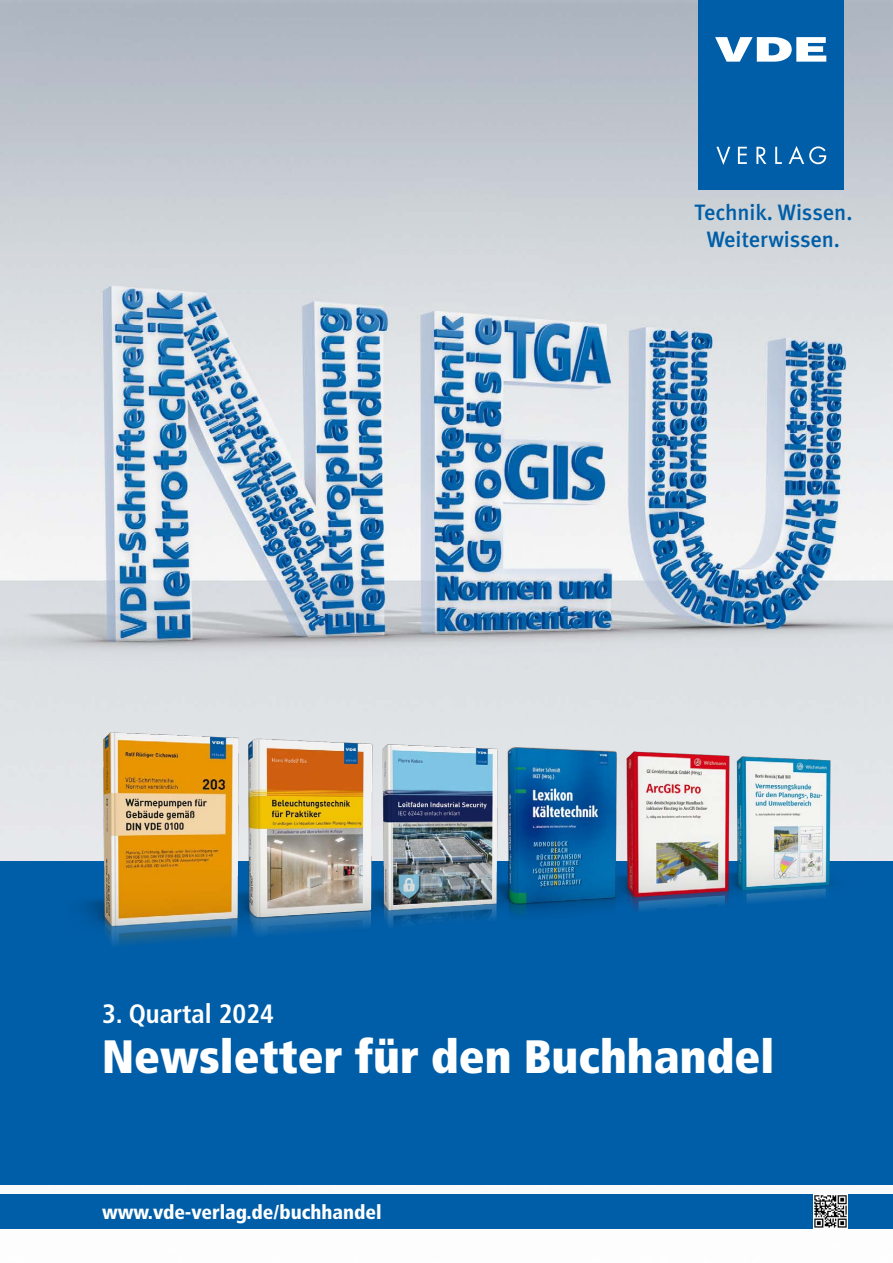
<style>
.page{position:relative;width:893px;height:1263px;background:#fff}
.page>*{position:absolute;margin:0;border:0;box-sizing:border-box;transform-origin:0 0}
.t1{font:900 condensed 46.8px "Frutiger LT Std";color:#fff}
.t2{font:700 condensed 26.55px "Frutiger LT Std";color:#fff}
.t3{font:500 22.2px/26.7px "Meta";color:#005ea8;text-align:center}
.t4{font:900 condensed 19.8px "Frutiger LT Std";color:#fff}
</style>
<div class="page">
<img style="left:0;top:0;width:893px;height:1195px">
<div style="left:0;top:861px;width:893px;height:323px;background:#005ea8"></div>
<div style="left:0;top:1195px;width:893px;height:34px;background:#005ea8"></div>
<img style="left:569px;top:715px;width:216px;height:193px">
<img style="left:684px;top:723px;width:200px;height:185px">
<img style="left:569px;top:738px;width:91px;height:173px">
<div style="left:699px;top:0;width:145px;height:189px;background:#005ea8"></div>
<svg style="left:715px;top:37px;width:111px;height:25px"></svg>
<svg style="left:775px;top:147px;width:7px;height:17px"></svg>
<svg style="left:756px;top:147px;width:10px;height:17px"></svg>
<svg style="left:738px;top:147px;width:9px;height:17px"></svg>
<svg style="left:716px;top:147px;width:14px;height:18px"></svg>
<svg style="left:789px;top:146px;width:37px;height:18px"></svg>
<img style="left:813px;top:1195px;width:34px;height:34px">
<img style="left:318px;top:701px;width:251px;height:218px">
<img style="left:318px;top:714px;width:128px;height:216px">
<img style="left:23px;top:686px;width:295px;height:259px">
<h2 class="t2" style="left:102px;top:998px;width:173px">3. Quartal 2024</h2>
<p class="t3" style="left:695px;top:199px;width:159px">Technik. Wissen.<br>Weiterwissen.</p>
<h1 class="t1" style="left:102px;top:1028px;width:674px">Newsletter für den Buchhandel</h1>
<p class="t4" style="left:102px;top:1200px;width:281px">www.vde-verlag.de/buchhandel</p>
</div>
